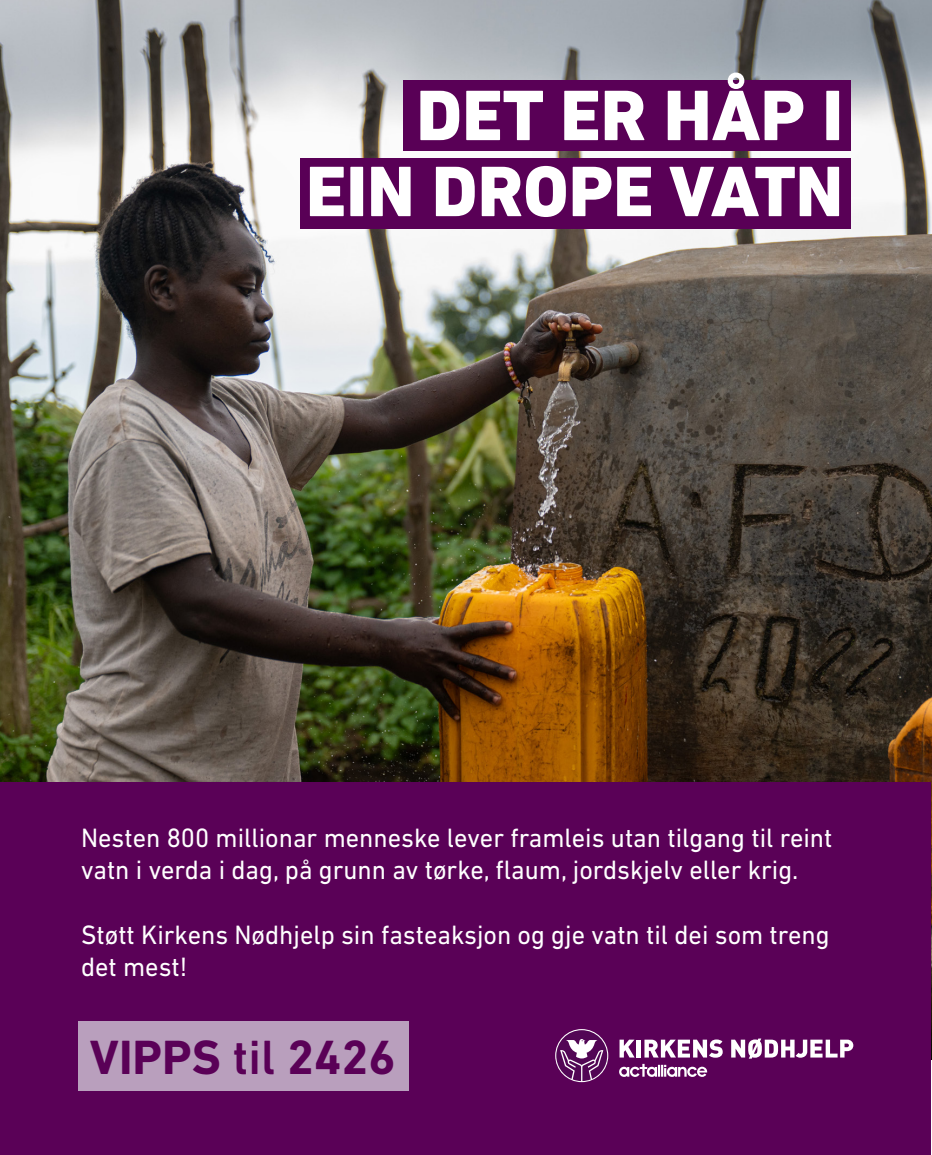
<style>
.page{position:relative;width:932px;height:1155px;background:#fff}
.page>*{position:absolute;margin:0;border:0;box-sizing:border-box;transform-origin:0 0}
.t1{font:800 72.67px "DIN Next LT Pro";color:#fff}
.t2{font:700 48.82px "DIN Next LT Pro";color:#5a0157}
.t3{font:27px/32.4px "DIN Next LT Pro";color:#fff}
.s1{font-weight:500}
</style>
<div class="page">
<img style="left:0;top:0;width:931px;height:1059px">
<div style="left:403px;top:80px;width:447px;height:71px;background:#590056"></div>
<div style="left:300px;top:158px;width:550px;height:70px;background:#590056"></div>
<div style="left:1px;top:782px;width:929px;height:372px;background:#5a0157"></div>
<svg style="left:619px;top:1039px;width:15px;height:18px"></svg>
<hr style="left:636px;top:1039px;width:4px;height:18px;background:#fff">
<svg style="left:644px;top:1039px;width:78px;height:18px"></svg>
<svg style="left:731px;top:1038px;width:122px;height:20px"></svg>
<svg style="left:619px;top:1063px;width:88px;height:13px"></svg>
<svg style="left:556px;top:1030px;width:51px;height:51px"></svg>
<div style="left:78px;top:1020px;width:331px;height:70px;background:#b99fbd"></div>
<p class="t1" style="left:416px;top:72px;width:428px">DET ER HÅP I</p>
<p class="t1" style="left:306px;top:148px;width:538px">EIN DROPE VATN</p>
<p class="t3" style="left:81px;top:821px;width:752px">Nesten 800 millionar menneske lever framleis utan tilgang til reint vatn i verda i dag, på grunn av tørke, flaum, jordskjelv eller krig.</p>
<p class="t3" style="left:81px;top:918px;width:750px">Støtt Kirkens Nødhjelp sin fasteaksjon og gje vatn til dei som treng det mest!</p>
<p class="t2" style="left:90px;top:1028px;width:307px">VIPPS <span class="s1">til</span> 2426</p>
</div>
